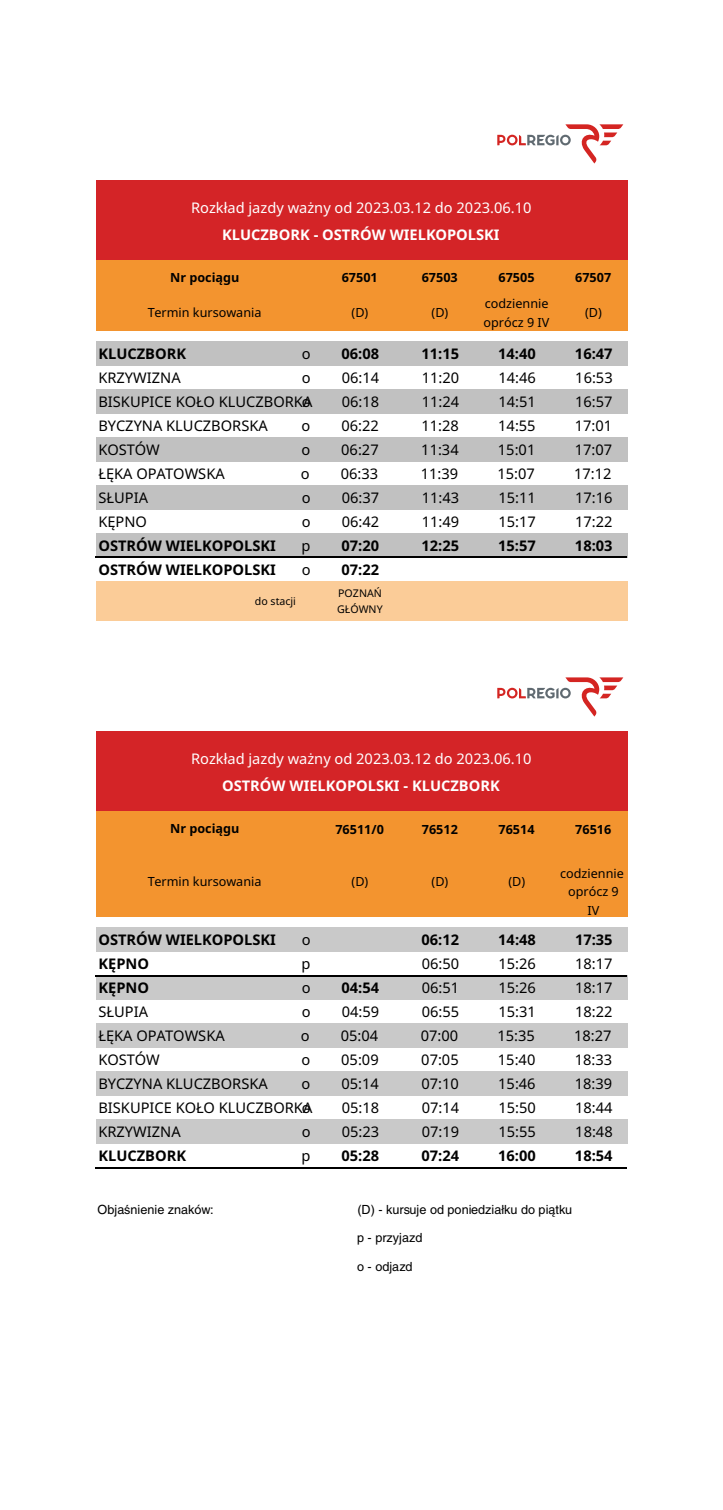
<style>
.page{position:relative;width:723px;height:1510px;background:#fff}
.page>*{position:absolute;margin:0;border:0;box-sizing:border-box;transform-origin:0 0}
.t1{font:14.75px "Noto Sans";color:#000}
.t2{font:700 14.75px "Noto Sans";color:#000}
.t3{font:14.75px "Noto Sans";color:#fff}
.t4{font:700 14.75px "Noto Sans";color:#fff}
.t5{font:12.75px "Helvetica";color:#000}
.t6{font:12.5px/18.5px "Noto Sans";color:#000}
.t7{font:700 12.5px "Noto Sans";color:#000}
.t8{font:10.5px/16.2px "Noto Sans";color:#000}
.s1{font-family:"Arial"}
</style>
<div class="page">
<svg style="left:497px;top:124px;width:126px;height:39px"></svg>
<svg style="left:497px;top:677px;width:126px;height:39px"></svg>
<div style="left:96px;top:180px;width:531px;height:80px;background:#d42427"></div>
<div style="left:96px;top:260px;width:531px;height:70px;background:#f3942f"></div>
<div style="left:96px;top:341px;width:531px;height:25px;background:#c1c1c1"></div>
<div style="left:96px;top:389px;width:531px;height:25px;background:#c1c1c1"></div>
<div style="left:96px;top:437px;width:531px;height:25px;background:#c1c1c1"></div>
<div style="left:96px;top:485px;width:531px;height:25px;background:#c1c1c1"></div>
<div style="left:96px;top:533px;width:531px;height:25px;background:#c1c1c1"></div>
<div style="left:96px;top:581px;width:531px;height:40px;background:#fbcc98"></div>
<hr style="left:96px;top:557px;width:531px;height:1px;background:#000">
<div style="left:96px;top:731px;width:531px;height:81px;background:#d42427"></div>
<div style="left:96px;top:811px;width:531px;height:105px;background:#f3942f"></div>
<div style="left:96px;top:927px;width:531px;height:25px;background:#c9c9c9"></div>
<div style="left:96px;top:975px;width:531px;height:25px;background:#c9c9c9"></div>
<div style="left:96px;top:1023px;width:531px;height:25px;background:#c9c9c9"></div>
<div style="left:96px;top:1071px;width:531px;height:25px;background:#c9c9c9"></div>
<div style="left:96px;top:1119px;width:531px;height:24px;background:#c9c9c9"></div>
<hr style="left:96px;top:975px;width:531px;height:1px;background:#000">
<hr style="left:96px;top:1167px;width:531px;height:1px;background:#000">
<p class="t3" style="left:191px;top:198px;width:342px">Rozkład jazdy ważny od 2023.03.12 do 2023.06.10</p>
<p class="t4" style="left:222px;top:224px;width:279px">KLUCZBORK - OSTRÓW WIELKOPOLSKI</p>
<p class="t7" style="left:170px;top:268px;width:71px">Nr pociągu</p>
<p class="t6" style="left:148px;top:303px;width:115px">Termin kursowania</p>
<p class="t7" style="left:342px;top:269px;width:38px">67501</p>
<p class="t7" style="left:422px;top:269px;width:38px">67503</p>
<p class="t7" style="left:498px;top:269px;width:38px">67505</p>
<p class="t7" style="left:575px;top:269px;width:38px">67507</p>
<p class="t6" style="left:352px;top:303px;width:18px">(D)</p>
<p class="t6" style="left:432px;top:303px;width:18px">(D)</p>
<p class="t6" style="left:483px;top:294px;width:67px">codziennie oprócz 9 IV</p>
<p class="t6" style="left:585px;top:303px;width:18px">(D)</p>
<p class="t2" style="left:98px;top:343px;width:89px">KLUCZBORK</p>
<p class="t1" style="left:302px;top:343px;width:10px">o</p>
<p class="t2" style="left:341px;top:343px;width:39px">06:08</p>
<p class="t2" style="left:421px;top:343px;width:39px">11:15</p>
<p class="t2" style="left:498px;top:343px;width:39px">14:40</p>
<p class="t2" style="left:575px;top:343px;width:39px">16:47</p>
<p class="t1" style="left:98px;top:367px;width:84px">KRZYWIZNA</p>
<p class="t1" style="left:302px;top:367px;width:10px">o</p>
<p class="t1" style="left:342px;top:367px;width:39px">06:14</p>
<p class="t1" style="left:422px;top:367px;width:39px">11:20</p>
<p class="t1" style="left:498px;top:367px;width:39px">14:46</p>
<p class="t1" style="left:575px;top:367px;width:39px">16:53</p>
<p class="t1" style="left:98px;top:391px;width:215px">BISKUPICE KOŁO KLUCZBORKAo</p>
<p class="t1" style="left:342px;top:391px;width:39px">06:18</p>
<p class="t1" style="left:422px;top:391px;width:39px">11:24</p>
<p class="t1" style="left:498px;top:391px;width:39px">14:51</p>
<p class="t1" style="left:575px;top:391px;width:39px">16:57</p>
<p class="t1" style="left:98px;top:415px;width:171px">BYCZYNA KLUCZBORSKA</p>
<p class="t1" style="left:301px;top:415px;width:10px">o</p>
<p class="t1" style="left:341px;top:415px;width:39px">06:22</p>
<p class="t1" style="left:421px;top:415px;width:39px">11:28</p>
<p class="t1" style="left:498px;top:415px;width:39px">14:55</p>
<p class="t1" style="left:575px;top:415px;width:39px">17:01</p>
<p class="t1" style="left:98px;top:439px;width:63px">KOSTÓW</p>
<p class="t1" style="left:301px;top:439px;width:10px">o</p>
<p class="t1" style="left:341px;top:439px;width:39px">06:27</p>
<p class="t1" style="left:421px;top:439px;width:39px">11:34</p>
<p class="t1" style="left:498px;top:439px;width:39px">15:01</p>
<p class="t1" style="left:575px;top:439px;width:39px">17:07</p>
<p class="t1" style="left:98px;top:463px;width:128px">ŁĘKA OPATOWSKA</p>
<p class="t1" style="left:301px;top:463px;width:10px">o</p>
<p class="t1" style="left:341px;top:463px;width:39px">06:33</p>
<p class="t1" style="left:421px;top:463px;width:39px">11:39</p>
<p class="t1" style="left:497px;top:463px;width:39px">15:07</p>
<p class="t1" style="left:574px;top:463px;width:39px">17:12</p>
<p class="t1" style="left:98px;top:487px;width:51px">SŁUPIA</p>
<p class="t1" style="left:302px;top:487px;width:10px">o</p>
<p class="t1" style="left:342px;top:487px;width:39px">06:37</p>
<p class="t1" style="left:422px;top:487px;width:39px">11:43</p>
<p class="t1" style="left:498px;top:487px;width:39px">15:11</p>
<p class="t1" style="left:575px;top:487px;width:39px">17:16</p>
<p class="t1" style="left:98px;top:511px;width:50px">KĘPNO</p>
<p class="t1" style="left:302px;top:511px;width:10px">o</p>
<p class="t1" style="left:342px;top:511px;width:39px">06:42</p>
<p class="t1" style="left:422px;top:511px;width:39px">11:49</p>
<p class="t1" style="left:498px;top:511px;width:39px">15:17</p>
<p class="t1" style="left:575px;top:511px;width:39px">17:22</p>
<p class="t2" style="left:98px;top:535px;width:179px">OSTRÓW WIELKOPOLSKI</p>
<p class="t1" style="left:302px;top:535px;width:11px">p</p>
<p class="t2" style="left:341px;top:535px;width:39px">07:20</p>
<p class="t2" style="left:421px;top:535px;width:39px">12:25</p>
<p class="t2" style="left:498px;top:535px;width:39px">15:57</p>
<p class="t2" style="left:575px;top:535px;width:39px">18:03</p>
<p class="t2" style="left:98px;top:559px;width:179px">OSTRÓW WIELKOPOLSKI</p>
<p class="t1" style="left:302px;top:559px;width:10px">o</p>
<p class="t2" style="left:341px;top:559px;width:39px">07:22</p>
<p class="t8" style="left:255px;top:593px;width:43px">do stacji</p>
<p class="t8" style="left:337px;top:584px;width:47px">POZNAŃ<br>GŁÓWNY</p>
<p class="t3" style="left:191px;top:748px;width:342px">Rozkład jazdy ważny od 2023.03.12 do 2023.06.10</p>
<p class="t4" style="left:222px;top:775px;width:279px">OSTRÓW WIELKOPOLSKI - KLUCZBORK</p>
<p class="t7" style="left:170px;top:820px;width:71px">Nr pociągu</p>
<p class="t7" style="left:335px;top:820px;width:50px">76511/0</p>
<p class="t7" style="left:422px;top:820px;width:38px">76512</p>
<p class="t7" style="left:498px;top:820px;width:38px">76514</p>
<p class="t7" style="left:575px;top:820px;width:38px">76516</p>
<p class="t6" style="left:148px;top:871px;width:115px">Termin kursowania</p>
<p class="t6" style="left:352px;top:872px;width:18px">(D)</p>
<p class="t6" style="left:432px;top:872px;width:18px">(D)</p>
<p class="t6" style="left:508px;top:872px;width:18px">(D)</p>
<p class="t6" style="left:560px;top:863px;width:65px;text-align:center">codziennie oprócz 9<br>IV</p>
<p class="t2" style="left:98px;top:929px;width:179px">OSTRÓW WIELKOPOLSKI</p>
<p class="t1" style="left:302px;top:929px;width:10px">o</p>
<p class="t2" style="left:421px;top:929px;width:39px">06:12</p>
<p class="t2" style="left:498px;top:929px;width:39px">14:48</p>
<p class="t2" style="left:575px;top:929px;width:39px">17:35</p>
<p class="t2" style="left:98px;top:953px;width:52px">KĘPNO</p>
<p class="t1" style="left:302px;top:953px;width:11px">p</p>
<p class="t1" style="left:422px;top:953px;width:39px">06:50</p>
<p class="t1" style="left:498px;top:953px;width:39px">15:26</p>
<p class="t1" style="left:575px;top:953px;width:39px">18:17</p>
<p class="t2" style="left:98px;top:977px;width:52px">KĘPNO</p>
<p class="t1" style="left:302px;top:977px;width:10px">o</p>
<p class="t2" style="left:341px;top:977px;width:39px">04:54</p>
<p class="t1" style="left:422px;top:977px;width:39px">06:51</p>
<p class="t1" style="left:498px;top:977px;width:39px">15:26</p>
<p class="t1" style="left:575px;top:977px;width:39px">18:17</p>
<p class="t1" style="left:98px;top:1001px;width:51px">SŁUPIA</p>
<p class="t1" style="left:302px;top:1001px;width:10px">o</p>
<p class="t1" style="left:342px;top:1001px;width:39px">04:59</p>
<p class="t1" style="left:422px;top:1001px;width:39px">06:55</p>
<p class="t1" style="left:498px;top:1001px;width:39px">15:31</p>
<p class="t1" style="left:575px;top:1001px;width:39px">18:22</p>
<p class="t1" style="left:98px;top:1025px;width:128px">ŁĘKA OPATOWSKA</p>
<p class="t1" style="left:301px;top:1025px;width:10px">o</p>
<p class="t1" style="left:341px;top:1025px;width:39px">05:04</p>
<p class="t1" style="left:421px;top:1025px;width:39px">07:00</p>
<p class="t1" style="left:497px;top:1025px;width:39px">15:35</p>
<p class="t1" style="left:574px;top:1025px;width:39px">18:27</p>
<p class="t1" style="left:98px;top:1049px;width:63px">KOSTÓW</p>
<p class="t1" style="left:301px;top:1049px;width:10px">o</p>
<p class="t1" style="left:341px;top:1049px;width:39px">05:09</p>
<p class="t1" style="left:421px;top:1049px;width:39px">07:05</p>
<p class="t1" style="left:498px;top:1049px;width:39px">15:40</p>
<p class="t1" style="left:575px;top:1049px;width:39px">18:33</p>
<p class="t1" style="left:98px;top:1073px;width:171px">BYCZYNA KLUCZBORSKA</p>
<p class="t1" style="left:301px;top:1073px;width:10px">o</p>
<p class="t1" style="left:341px;top:1073px;width:39px">05:14</p>
<p class="t1" style="left:421px;top:1073px;width:39px">07:10</p>
<p class="t1" style="left:498px;top:1073px;width:39px">15:46</p>
<p class="t1" style="left:575px;top:1073px;width:39px">18:39</p>
<p class="t1" style="left:98px;top:1097px;width:215px">BISKUPICE KOŁO KLUCZBORKAo</p>
<p class="t1" style="left:342px;top:1097px;width:39px">05:18</p>
<p class="t1" style="left:422px;top:1097px;width:39px">07:14</p>
<p class="t1" style="left:498px;top:1097px;width:39px">15:50</p>
<p class="t1" style="left:575px;top:1097px;width:39px">18:44</p>
<p class="t1" style="left:98px;top:1121px;width:84px">KRZYWIZNA</p>
<p class="t1" style="left:302px;top:1121px;width:10px">o</p>
<p class="t1" style="left:342px;top:1121px;width:39px">05:23</p>
<p class="t1" style="left:422px;top:1121px;width:39px">07:19</p>
<p class="t1" style="left:498px;top:1121px;width:39px">15:55</p>
<p class="t1" style="left:575px;top:1121px;width:39px">18:48</p>
<p class="t2" style="left:98px;top:1145px;width:89px">KLUCZBORK</p>
<p class="t1" style="left:302px;top:1145px;width:11px">p</p>
<p class="t2" style="left:341px;top:1145px;width:39px">05:28</p>
<p class="t2" style="left:421px;top:1145px;width:39px">07:24</p>
<p class="t2" style="left:498px;top:1145px;width:39px">16:00</p>
<p class="t2" style="left:575px;top:1145px;width:39px">18:54</p>
<p class="t5" style="left:98px;top:1204px;width:117px">Obja<span class="s1">ś</span>nienie znaków:</p>
<p class="t5" style="left:357px;top:1204px;width:216px">(D) - kursuje od poniedziałku do piątku</p>
<p class="t5" style="left:357px;top:1233px;width:67px">p - przyjazd</p>
<p class="t5" style="left:357px;top:1261px;width:57px">o - odjazd</p>
</div>
